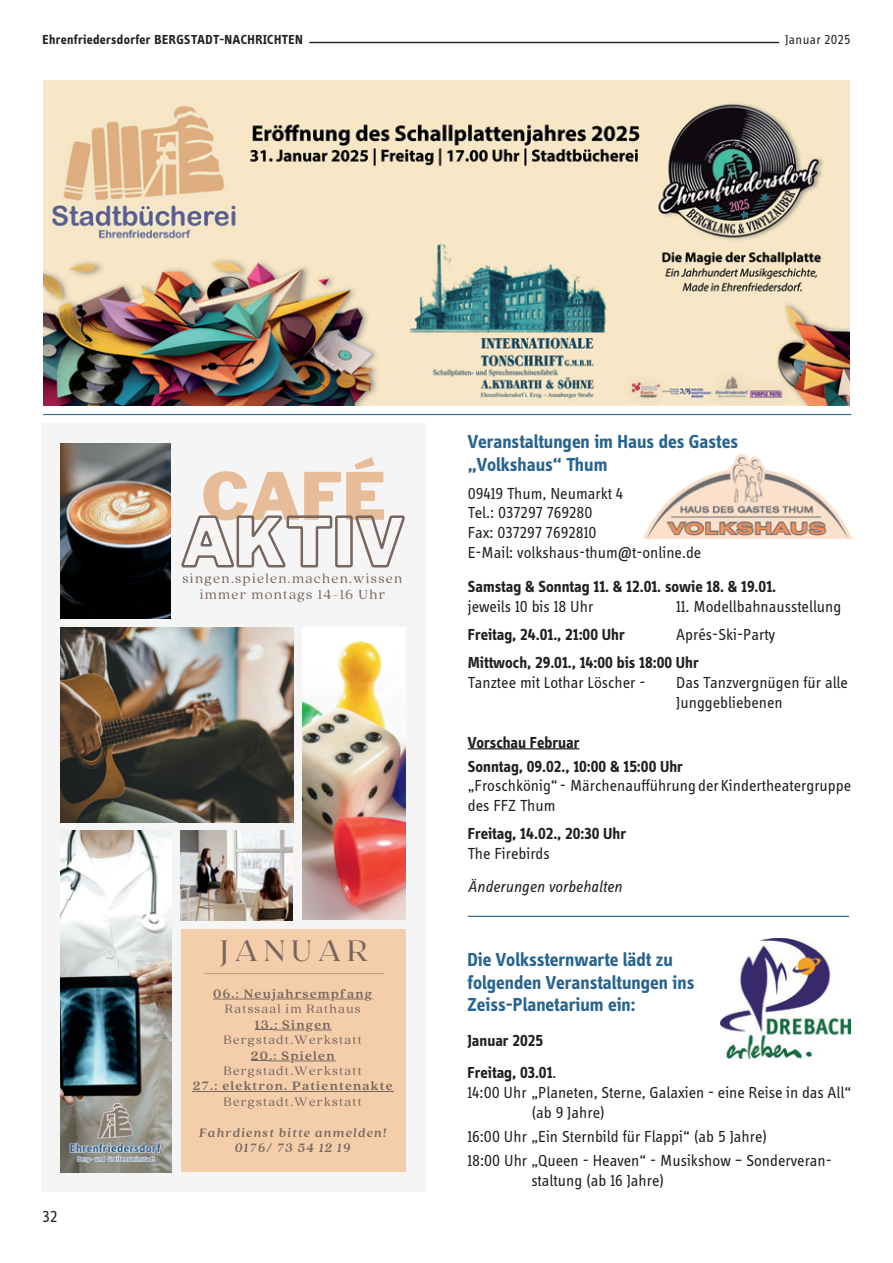
<style>
.page{position:relative;width:893px;height:1263px;background:#fff}
.page>*{position:absolute;margin:0;border:0;box-sizing:border-box;transform-origin:0 0}
.t1{font:900 64.65px "Libre Franklin";color:#e7bd99}
.t2{font:29.4px "Roxborough CF";letter-spacing:.195em;color:#77665d}
.Mengentext_normal{font:700 19.5px/22.5px "Info Display Pro";color:#28648f}
.Mengentext_normal-2{font:16.5px "Info Display Pro";color:#231f20}
.Mengentext_normal-3{font:700 16.5px "Info Display Pro";color:#231f20}
.Mengentext_normal-4{font:italic 16.5px "Info Display Pro";color:#231f20}
.t3{font:14.55px/15.9px "Quincy CF";letter-spacing:.095em;color:#77665d;text-align:center}
.t4{font:13.5px/15.5px "Quincy CF";letter-spacing:.095em;color:#77665d;text-align:center}
.t5{font:700 13.5px "Info Display Pro";letter-spacing:.03em;color:#231f20}
.t6{font:italic 700 13.5px/15.5px "Quincy CF";letter-spacing:.095em;color:#77665d;text-align:center}
.t7{font:13.5px "Info Display Pro";letter-spacing:.025em;color:#231f20}
.s1{font-weight:700}
.s2{font-weight:400}
</style>
<div class="page">
<hr style="left:309px;top:42px;width:470px;height:1px;background:#231f20">
<div style="left:41px;top:424px;width:384px;height:768px;background:#f5f5f6"></div>
<img style="left:60px;top:443px;width:111px;height:175px">
<img style="left:60px;top:830px;width:112px;height:342px">
<img style="left:181px;top:831px;width:112px;height:89px">
<img style="left:60px;top:627px;width:233px;height:195px">
<div style="left:181px;top:929px;width:225px;height:242px;background:#f4ceab"></div>
<img style="left:303px;top:641px;width:102px;height:279px">
<hr style="left:205px;top:973px;width:179px;height:1px;background:#bb9787">
<img style="left:60px;top:1094px;width:111px;height:78px">
<svg style="left:335px;top:998px;width:29px;height:1px"></svg>
<hr style="left:276px;top:998px;width:55px;height:1px;background:#77665d">
<hr style="left:213px;top:998px;width:57px;height:1px;background:#77665d">
<svg style="left:255px;top:1029px;width:19px;height:1px"></svg>
<svg style="left:314px;top:1029px;width:18px;height:1px"></svg>
<hr style="left:274px;top:1029px;width:31px;height:1px;background:#77665d">
<hr style="left:295px;top:1060px;width:41px;height:1px;background:#77665d">
<svg style="left:251px;top:1060px;width:39px;height:1px"></svg>
<hr style="left:193px;top:1091px;width:201px;height:1px;background:#77665d">
<svg style="left:181px;top:515px;width:224px;height:53px"></svg>
<img style="left:43px;top:81px;width:807px;height:324px">
<img style="left:644px;top:455px;width:207px;height:84px">
<hr style="left:43px;top:414px;width:808px;height:1px;background:#28648f">
<hr style="left:468px;top:748px;width:111px;height:1px;background:#231f20">
<hr style="left:468px;top:916px;width:381px;height:1px;background:#28648f">
<img style="left:720px;top:939px;width:131px;height:120px">
<p class="t5" style="left:43px;top:31px;width:262px">Ehrenfriedersdorfer BERGSTADT-NACHRICHTEN</p>
<p class="t7" style="left:785px;top:31px;width:67px">Januar 2025</p>
<p class="Mengentext_normal-2" style="left:43px;top:1206px;width:17px">32</p>
<p class="t1" style="left:201px;top:457px;width:186px">CAFÉ</p>
<p class="t3" style="left:183px;top:571px;width:221px">singen.spielen.machen.wissen immer montags 14-16 Uhr</p>
<p class="t2" style="left:220px;top:931px;width:149px">JANUAR</p>
<p class="t4" style="left:193px;top:986px;width:201px"><span class="s1">06.: Neujahrsempfang<br></span>Ratssaal im Rathaus<br><span class="s1">13.: Singen<br></span>Bergstadt.Werkstatt<br><span class="s1">20.: Spielen<br></span>Bergstadt.Werkstatt<br><span class="s1">27.: elektron. Patientenakte<br></span>Bergstadt.Werkstatt</p>
<p class="t6" style="left:199px;top:1125px;width:188px">Fahrdienst bitte anmelden!<br>0176/ 73 54 12 19</p>
<p class="Mengentext_normal" style="left:468px;top:430px;width:272px">Veranstaltungen im Haus des Gastes „Volkshaus“ Thum</p>
<p class="Mengentext_normal-2" style="left:468px;top:483px;width:157px">09419 Thum, Neumarkt 4</p>
<p class="Mengentext_normal-2" style="left:468px;top:503px;width:126px">Tel.: 037297 769280</p>
<p class="Mengentext_normal-2" style="left:468px;top:523px;width:130px">Fax: 037297 7692810</p>
<p class="Mengentext_normal-2" style="left:468px;top:543px;width:235px">E-Mail: volkshaus-thum@t-online.de</p>
<p class="Mengentext_normal-3" style="left:468px;top:576px;width:310px">Samstag &amp; Sonntag 11. &amp; 12.01. sowie 18. &amp; 19.01.</p>
<p class="Mengentext_normal-2" style="left:468px;top:596px;width:127px">jeweils 10 bis 18 Uhr</p>
<p class="Mengentext_normal-2" style="left:676px;top:596px;width:167px">11. Modellbahnausstellung</p>
<p class="Mengentext_normal-3" style="left:468px;top:624px;width:158px">Freitag, 24.01., 21:00 Uhr</p>
<p class="Mengentext_normal-2" style="left:676px;top:625px;width:100px">Aprés-Ski-Party</p>
<p class="Mengentext_normal-3" style="left:468px;top:653px;width:232px">Mittwoch, 29.01., 14:00 bis 18:00 Uhr</p>
<p class="Mengentext_normal-2" style="left:468px;top:673px;width:179px">Tanztee mit Lothar Löscher -</p>
<p class="Mengentext_normal-2" style="left:676px;top:673px;width:173px">Das Tanzvergnügen für alle</p>
<p class="Mengentext_normal-2" style="left:676px;top:693px;width:108px">Junggebliebenen</p>
<p class="Mengentext_normal-3" style="left:468px;top:732px;width:113px">Vorschau Februar</p>
<p class="Mengentext_normal-3" style="left:468px;top:756px;width:217px">Sonntag, 09.02., 10:00 &amp; 15:00 Uhr</p>
<p class="Mengentext_normal-2" style="left:468px;top:776px;width:385px">„Froschkönig“ - Märchenaufführung der Kindertheatergruppe</p>
<p class="Mengentext_normal-2" style="left:468px;top:796px;width:89px">des FFZ Thum</p>
<p class="Mengentext_normal-3" style="left:468px;top:824px;width:160px">Freitag, 14.02., 20:30 Uhr</p>
<p class="Mengentext_normal-2" style="left:468px;top:844px;width:84px">The Firebirds</p>
<p class="Mengentext_normal-4" style="left:468px;top:876px;width:156px">Änderungen vorbehalten</p>
<p class="Mengentext_normal" style="left:468px;top:948px;width:207px">Die Volkssternwarte lädt zu</p>
<p class="Mengentext_normal" style="left:468px;top:971px;width:228px">folgenden Veranstaltungen ins</p>
<p class="Mengentext_normal" style="left:468px;top:993px;width:169px">Zeiss-Planetarium ein:</p>
<p class="Mengentext_normal-3" style="left:468px;top:1030px;width:77px">Januar 2025</p>
<p class="Mengentext_normal-3" style="left:468px;top:1063px;width:90px">Freitag, 03.01<span class="s2">.</span></p>
<p class="Mengentext_normal-2" style="left:468px;top:1083px;width:385px">14:00 Uhr „Planeten, Sterne, Galaxien - eine Reise in das All“</p>
<p class="Mengentext_normal-2" style="left:531px;top:1102px;width:75px">(ab 9 Jahre)</p>
<p class="Mengentext_normal-2" style="left:468px;top:1126px;width:301px">16:00 Uhr „Ein Sternbild für Flappi“ (ab 5 Jahre)</p>
<p class="Mengentext_normal-2" style="left:468px;top:1150px;width:366px">18:00 Uhr „Queen - Heaven“ - Musikshow – Sonderveran-</p>
<p class="Mengentext_normal-2" style="left:531px;top:1170px;width:134px">staltung (ab 16 Jahre)</p>
</div>
